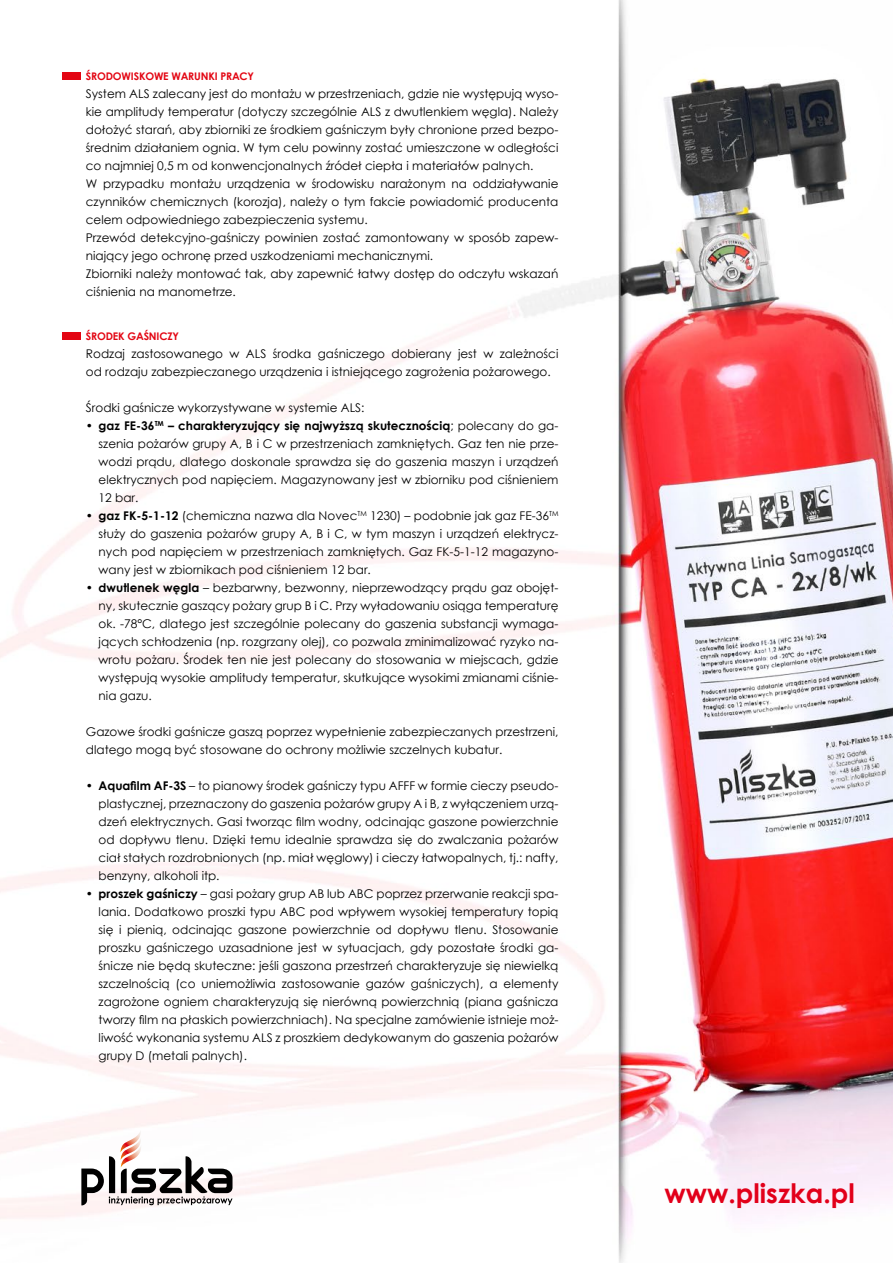
<style>
.page{position:relative;width:893px;height:1263px;background:#fff}
.page>*{position:absolute;margin:0;border:0;box-sizing:border-box;transform-origin:0 0}
.t1{font:700 26.85px "Century Gothic";color:#e2001a}
.t2{font:12px/18px "Century Gothic";color:#000;text-align:justify}
.t3{font:700 10.5px "Century Gothic";letter-spacing:-.015em;color:#e30613}
.s1{font-weight:700}
</style>
<div class="page">
<img style="left:0;top:0;width:893px;height:1263px">
<svg style="left:81px;top:1130px;width:152px;height:75px"></svg>
<div style="left:62px;top:332px;width:19px;height:8px;background:#e30613"></div>
<div style="left:62px;top:72px;width:19px;height:8px;background:#e30613"></div>
<p class="t3" style="left:86px;top:68px;width:170px">ŚRODOWISKOWE WARUNKI PRACY</p>
<p class="t2" style="left:86px;top:85px;width:474px;text-align:left">System ALS zalecany jest do montażu w przestrzeniach, gdzie nie występują wyso&shy;kie amplitudy temperatur (dotyczy szczególnie ALS z dwutlenkiem węgla). Należy dołożyć starań, aby zbiorniki ze środkiem gaśniczym były chronione przed bezpo&shy;średnim działaniem ognia. W tym celu powinny zostać umieszczone w odległości co najmniej 0,5 m od konwencjonalnych źródeł ciepła i materiałów palnych.<br>W przypadku montażu urządzenia w środowisku narażonym na oddziaływanie czynników chemicznych (korozja), należy o tym fakcie powiadomić producenta celem odpowiedniego zabezpieczenia systemu.<br>Przewód detekcyjno-gaśniczy powinien zostać zamontowany w sposób zapew&shy;niający jego ochronę przed uszkodzeniami mechanicznymi.<br>Zbiorniki należy montować tak, aby zapewnić łatwy dostęp do odczytu wskazań ciśnienia na manometrze.</p>
<p class="t3" style="left:86px;top:328px;width:95px">ŚRODEK GAŚNICZY</p>
<p class="t2" style="left:86px;top:344px;width:474px">Rodzaj zastosowanego w ALS środka gaśniczego dobierany jest w zależności od rodzaju zabezpieczanego urządzenia i istniejącego zagrożenia pożarowego.</p>
<p class="t2" style="left:86px;top:398px;width:280px">Środki gaśnicze wykorzystywane w systemie ALS:</p>
<p class="t2" style="left:99px;top:416px;width:461px;text-indent:-13px"><span class="s1">• gaz FE-36</span><sup>TM</sup> <span class="s1">– charakteryzujący się najwyższą skutecznością</span>; polecany do ga&shy;szenia pożarów grupy A, B i C w przestrzeniach zamkniętych. Gaz ten nie prze&shy;wodzi prądu, dlatego doskonale sprawdza się do gaszenia maszyn i urządzeń elektrycznych pod napięciem. Magazynowany jest w zbiorniku pod ciśnieniem 12 bar.</p>
<p class="t2" style="left:99px;top:506px;width:461px;text-indent:-13px"><span class="s1">• gaz FK-5-1-12</span> (chemiczna nazwa dla Novec<sup>TM</sup> 1230) – podobnie jak gaz FE-36<sup>TM </sup>służy do gaszenia pożarów grupy A, B i C, w tym maszyn i urządzeń elektrycz&shy;nych pod napięciem w przestrzeniach zamkniętych. Gaz FK-5-1-12 magazyno&shy;wany jest w zbiornikach pod ciśnieniem 12 bar.</p>
<p class="t2" style="left:99px;top:578px;width:461px;text-indent:-13px">• <span class="s1">dwutlenek węgla</span> – bezbarwny, bezwonny, nieprzewodzący prądu gaz obojęt&shy;ny, skutecznie gaszący pożary grup B i C. Przy wyładowaniu osiąga temperaturę ok. -78°C, dlatego jest szczególnie polecany do gaszenia substancji wymaga&shy;jących schłodzenia (np. rozgrzany olej), co pozwala zminimalizować ryzyko na&shy;wrotu pożaru. Środek ten nie jest polecany do stosowania w miejscach, gdzie występują wysokie amplitudy temperatur, skutkujące wysokimi zmianami ciśnie&shy;nia gazu.</p>
<p class="t2" style="left:86px;top:722px;width:474px">Gazowe środki gaśnicze gaszą poprzez wypełnienie zabezpieczanych przestrzeni, dlatego mogą być stosowane do ochrony możliwie szczelnych kubatur.</p>
<p class="t2" style="left:99px;top:776px;width:461px;text-indent:-13px"><span class="s1">• Aquafilm AF-3S</span> – to pianowy środek gaśniczy typu AFFF w formie cieczy pseudo&shy;plastycznej, przeznaczony do gaszenia pożarów grupy A i B, z wyłączeniem urzą&shy;dzeń elektrycznych. Gasi tworząc film wodny, odcinając gaszone powierzchnie od dopływu tlenu. Dzięki temu idealnie sprawdza się do zwalczania pożarów ciał stałych rozdrobnionych (np. miał węglowy) i cieczy łatwopalnych, tj.: nafty, benzyny, alkoholi itp.</p>
<p class="t2" style="left:99px;top:884px;width:461px;text-indent:-13px"><span class="s1">• proszek gaśniczy</span> – gasi pożary grup AB lub ABC poprzez przerwanie reakcji spa&shy;lania. Dodatkowo proszki typu ABC pod wpływem wysokiej temperatury topią się i pienią, odcinając gaszone powierzchnie od dopływu tlenu. Stosowanie proszku gaśniczego uzasadnione jest w sytuacjach, gdy pozostałe środki ga&shy;śnicze nie będą skuteczne: jeśli gaszona przestrzeń charakteryzuje się niewielką szczelnością (co uniemożliwia zastosowanie gazów gaśniczych), a elementy zagrożone ogniem charakteryzują się nierówną powierzchnią (piana gaśnicza tworzy film na płaskich powierzchniach). Na specjalne zamówienie istnieje moż&shy;liwość wykonania systemu ALS z proszkiem dedykowanym do gaszenia pożarów grupy D (metali palnych).</p>
<h1 class="t1" style="left:664px;top:1173px;width:192px">www.pliszka.pl</h1>
</div>
